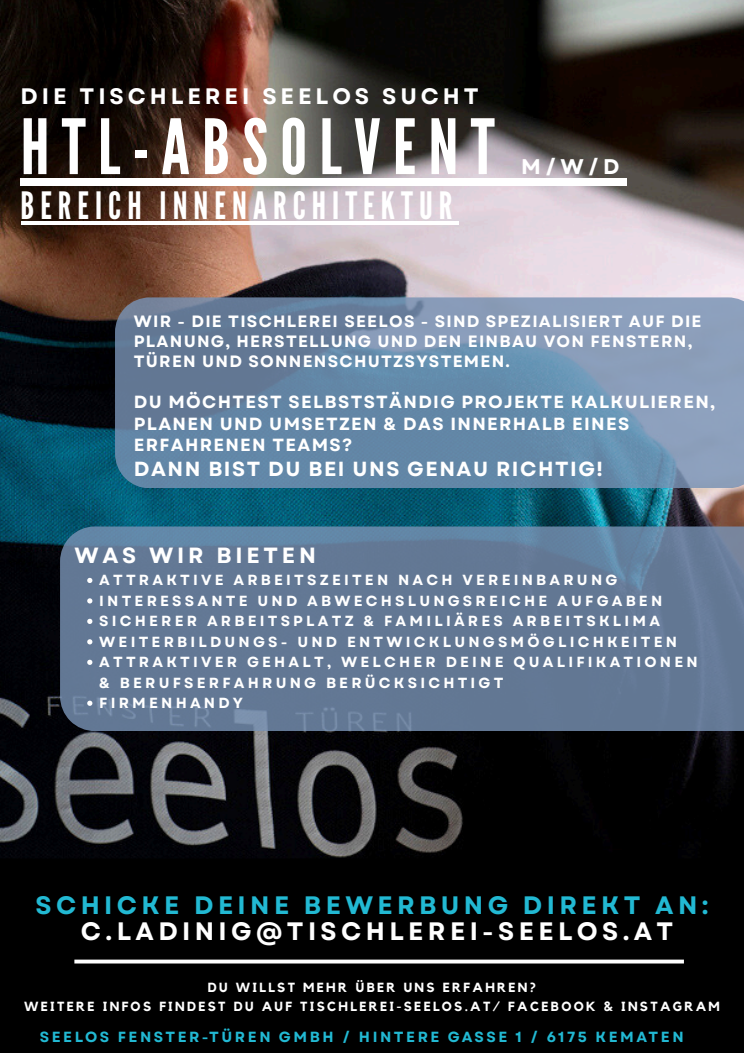
<style>
.page{position:relative;width:744px;height:1053px;background:#fff}
.page>*{position:absolute;margin:0;border:0;box-sizing:border-box;transform-origin:0 0}
.t1{font:76px "League Gothic";letter-spacing:.16em;color:#fff}
.t2{font:37.6px "League Gothic";letter-spacing:.16em;color:#fff}
.t3{font:700 25.2px/26.4px "Garet";letter-spacing:.175em;color:#22b9d3;text-align:center}
.t4{font:700 22.4px "Garet";letter-spacing:.175em;color:#fff}
.t5{font:700 21.96px "Garet";letter-spacing:.175em;color:#fff}
.t6{font:700 21.2px "Garet";color:#fff}
.t7{font:700 20.4px "Garet";letter-spacing:.075em;color:#fff}
.t8{font:700 17.6px/21.6px "Garet";letter-spacing:.075em;color:#fff}
.t9{font:700 16.4px/20.1px "Garet";letter-spacing:.075em;color:#fff}
.t10{font:700 14.68px "Garet";letter-spacing:.175em;color:#22b9d3}
.t11{font:700 14.64px/20.4px "Garet";letter-spacing:.22em;color:#fff}
.t12{font:700 13.2px "Kollektif";letter-spacing:.175em;color:#fff}
.s1{color:#fff}
</style>
<div class="page">
<img style="left:0;top:0;width:744px;height:858px">
<svg style="left:115px;top:297px;width:629px;height:191px;background:#6e8baa"></svg>
<svg style="left:60px;top:526px;width:684px;height:205px;background:#627996"></svg>
<div style="left:0;top:858px;width:744px;height:194px;background:#000"></div>
<div style="left:21px;top:178px;width:486px;height:7px;background:#fff"></div>
<div style="left:507px;top:178px;width:120px;height:7px;background:#fff"></div>
<hr style="left:21px;top:221px;width:437px;height:4px;background:#fff">
<svg style="left:87px;top:578px;width:5px;height:5px"></svg>
<svg style="left:87px;top:598px;width:5px;height:5px"></svg>
<svg style="left:87px;top:618px;width:5px;height:6px"></svg>
<svg style="left:87px;top:639px;width:5px;height:5px"></svg>
<svg style="left:87px;top:659px;width:5px;height:6px"></svg>
<svg style="left:87px;top:700px;width:5px;height:5px"></svg>
<svg style="left:74px;top:959px;width:610px;height:4px;background:#d8d8d8"></svg>
<h4 class="t4" style="left:21px;top:80px;width:460px">DIE TISCHLEREI SEELOS SUCHT</h4>
<h4 class="t1" style="left:21px;top:103px;width:476px">HTL-ABSOLVENT</h4>
<h4 class="t2" style="left:21px;top:184px;width:433px">BEREICH INNENARCHITEKTUR</h4>
<p class="t6" style="left:521px;top:151px;width:100px">M/W/D</p>
<h3 class="t9" style="left:134px;top:311px;width:569px">WIR - DIE TISCHLEREI SEELOS - SIND SPEZIALISIERT AUF DIE<br>PLANUNG, HERSTELLUNG UND DEN EINBAU VON FENSTERN,<br>TÜREN UND SONNENSCHUTZSYSTEMEN.</h3>
<p class="t8" style="left:134px;top:391px;width:583px">DU MÖCHTEST SELBSTSTÄNDIG PROJEKTE KALKULIEREN,<br>PLANEN UND UMSETZEN &amp; DAS INNERHALB EINES<br>ERFAHRENEN TEAMS?</p>
<p class="t7" style="left:134px;top:454px;width:471px">DANN BIST DU BEI UNS GENAU RICHTIG!</p>
<p class="t5" style="left:74px;top:539px;width:243px">WAS WIR BIETEN</p>
<p class="t11" style="left:99px;top:570px;width:520px">ATTRAKTIVE ARBEITSZEITEN NACH VEREINBARUNG</p>
<p class="t11" style="left:99px;top:590px;width:565px">INTERESSANTE UND ABWECHSLUNGSREICHE AUFGABEN</p>
<p class="t11" style="left:99px;top:611px;width:562px">SICHERER ARBEITSPLATZ &amp; FAMILIÄRES ARBEITSKLIMA</p>
<p class="t11" style="left:99px;top:631px;width:579px">WEITERBILDUNGS- UND ENTWICKLUNGSMÖGLICHKEITEN</p>
<h2 class="t11" style="left:99px;top:652px;width:600px">ATTRAKTIVER GEHALT, WELCHER DEINE QUALIFIKATIONEN &amp; BERUFSERFAHRUNG BERÜCKSICHTIGT</h2>
<p class="t11" style="left:99px;top:693px;width:145px">FIRMENHANDY</p>
<p class="t3" style="left:35px;top:891px;width:675px">SCHICKE DEINE BEWERBUNG DIREKT AN:<br><span class="s1">C.LADINIG@TISCHLEREI-SEELOS.AT</span></p>
<h3 class="t12" style="left:208px;top:981px;width:330px">DU WILLST MEHR ÜBER UNS ERFAHREN?</h3>
<h1 class="t12" style="left:24px;top:999px;width:697px">WEITERE INFOS FINDEST DU AUF TISCHLEREI-SEELOS.AT/ FACEBOOK &amp; INSTAGRAM</h1>
<h3 class="t10" style="left:40px;top:1026px;width:645px">SEELOS FENSTER-TÜREN GMBH / HINTERE GASSE 1 / 6175 KEMATEN</h3>
</div>
